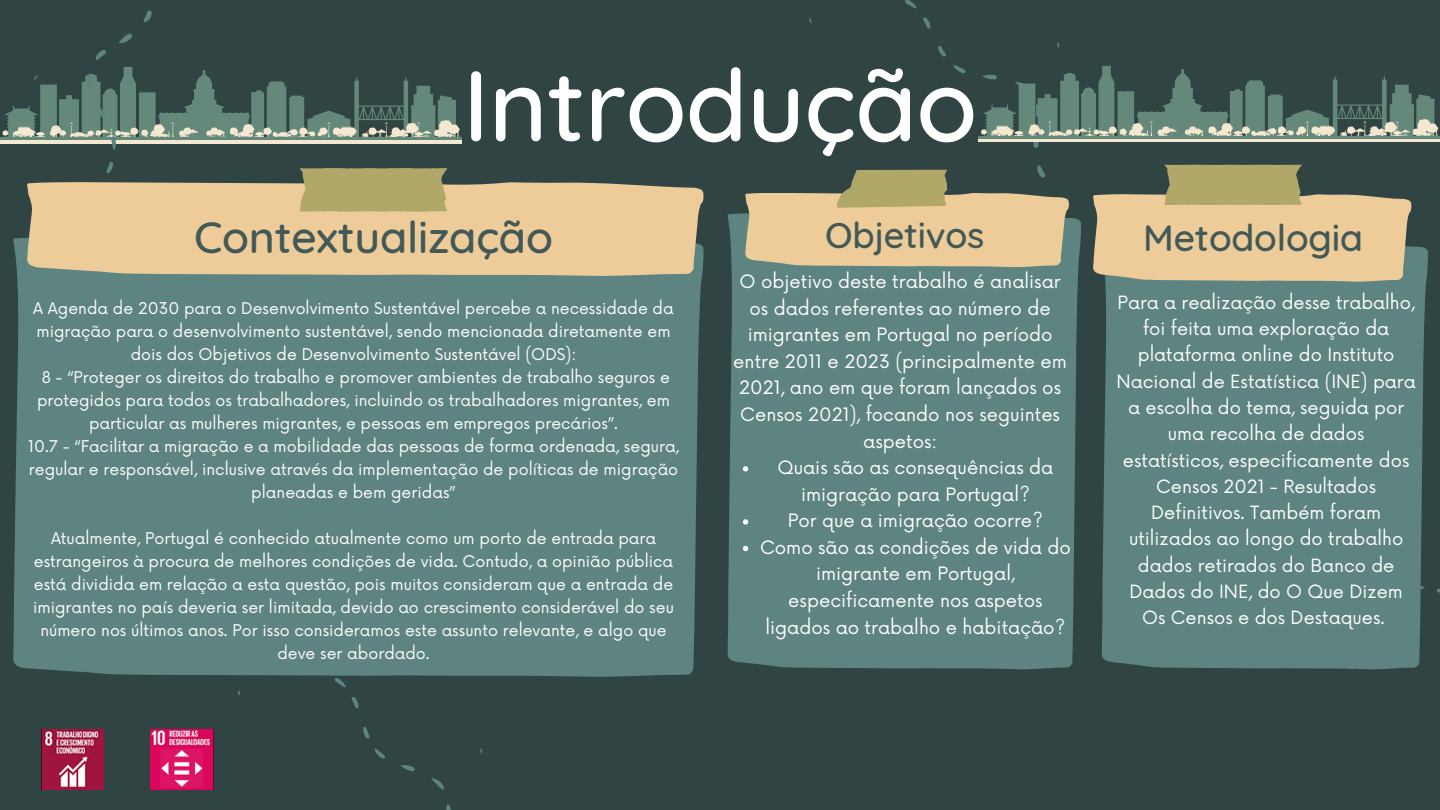
<style>
.page{position:relative;width:1440px;height:810px;background:#304543}
.page>*{position:absolute;margin:0;border:0;box-sizing:border-box;transform-origin:0 0}
.t1{font:500 100.2px "Quicksand";letter-spacing:-.005em;color:#fff}
.t2{font:500 44.4px "Quicksand";letter-spacing:-.005em;color:#425957}
.t3{font:500 37.4px "Quicksand";letter-spacing:-.005em;color:#425957}
.t4{font:500 36.2px "Quicksand";letter-spacing:-.005em;color:#425957}
.t5{font:18px/26.6px "Now";color:#fff;text-align:center}
.t6{font:17.8px/26.3px "Now";color:#fff;text-align:center}
.t7{font:15.7px/23px "Now";color:#fff;text-align:center}
</style>
<div class="page">
<hr style="left:0;top:140px;width:461px;height:3px;background:#f5e8d0">
<hr style="left:0;top:137px;width:461px;height:3px;background:#64897a">
<hr style="left:979px;top:139px;width:461px;height:3px;background:#f5e8d0">
<hr style="left:979px;top:136px;width:461px;height:3px;background:#64897a">
<svg style="left:238px;top:678px;width:244px;height:132px"></svg>
<div style="left:13px;top:276px;width:689px;height:401px;background:#5e8481"></div>
<svg style="left:460px;top:182px;width:244px;height:94px;fill:#edcc9a"></svg>
<svg style="left:0;top:10px;width:460px;height:363px"></svg>
<div style="left:728px;top:213px;width:350px;height:456px;background:#5e8481"></div>
<svg style="left:743px;top:466px;width:5px;height:5px"></svg>
<svg style="left:743px;top:519px;width:5px;height:6px"></svg>
<svg style="left:743px;top:546px;width:5px;height:5px"></svg>
<div style="left:1102px;top:282px;width:324px;height:387px;background:#5e8481"></div>
<svg style="left:745px;top:0;width:693px;height:282px"></svg>
<img style="left:150px;top:729px;width:63px;height:61px">
<img style="left:42px;top:729px;width:62px;height:61px">
<p class="t1" style="left:463px;top:41px;width:516px">Introdução</p>
<p class="t2" style="left:194px;top:209px;width:360px">Contextualização</p>
<p class="t7" style="left:33px;top:298px;width:642px">A Agenda de 2030 para o Desenvolvimento Sustentável percebe a necessidade da migração para o desenvolvimento sustentável, sendo mencionada diretamente em dois dos Objetivos de Desenvolvimento Sustentável (ODS):</p>
<p class="t7" style="left:37px;top:367px;width:635px">8 - “Proteger os direitos do trabalho e promover ambientes de trabalho seguros e protegidos para todos os trabalhadores, incluindo os trabalhadores migrantes, em particular as mulheres migrantes, e pessoas em empregos precários”.</p>
<p class="t7" style="left:28px;top:436px;width:652px">10.7 - “Facilitar a migração e a mobilidade das pessoas de forma ordenada, segura, regular e responsável, inclusive através da implementação de políticas de migração planeadas e bem geridas”</p>
<h1 class="t7" style="left:33px;top:528px;width:642px">Atualmente, Portugal é conhecido atualmente como um porto de entrada para estrangeiros à procura de melhores condições de vida. Contudo, a opinião pública está dividida em relação a esta questão, pois muitos consideram que a entrada de imigrantes no país deveria ser limitada, devido ao crescimento considerável do seu número nos últimos anos. Por isso consideramos este assunto relevante, e algo que deve ser abordado.</h1>
<h2 class="t4" style="left:825px;top:212px;width:161px">Objetivos</h2>
<p class="t5" style="left:733px;top:269px;width:335px">O objetivo deste trabalho é analisar os dados referentes ao número de imigrantes em Portugal no período entre 2011 e 2023 (principalmente em<br>2021, ano em que foram lançados os<br>Censos 2021), focando nos seguintes aspetos:</p>
<p class="t5" style="left:778px;top:455px;width:277px">Quais são as consequências da imigração para Portugal?</p>
<p class="t5" style="left:788px;top:508px;width:257px">Por que a imigração ocorre?</p>
<p class="t5" style="left:760px;top:535px;width:312px">Como são as condições de vida do imigrante em Portugal, especificamente nos aspetos ligados ao trabalho e habitação?</p>
<h3 class="t3" style="left:1143px;top:213px;width:221px">Metodologia</h3>
<h3 class="t6" style="left:1117px;top:290px;width:301px">Para a realização desse trabalho, foi feita uma exploração da plataforma online do Instituto<br>Nacional de Estatística (INE) para a escolha do tema, seguida por uma recolha de dados estatísticos, especificamente dos<br>Censos 2021 - Resultados<br>Definitivos. Também foram utilizados ao longo do trabalho dados retirados do Banco de<br>Dados do INE, do O Que Dizem<br>Os Censos e dos Destaques.</h3>
</div>
